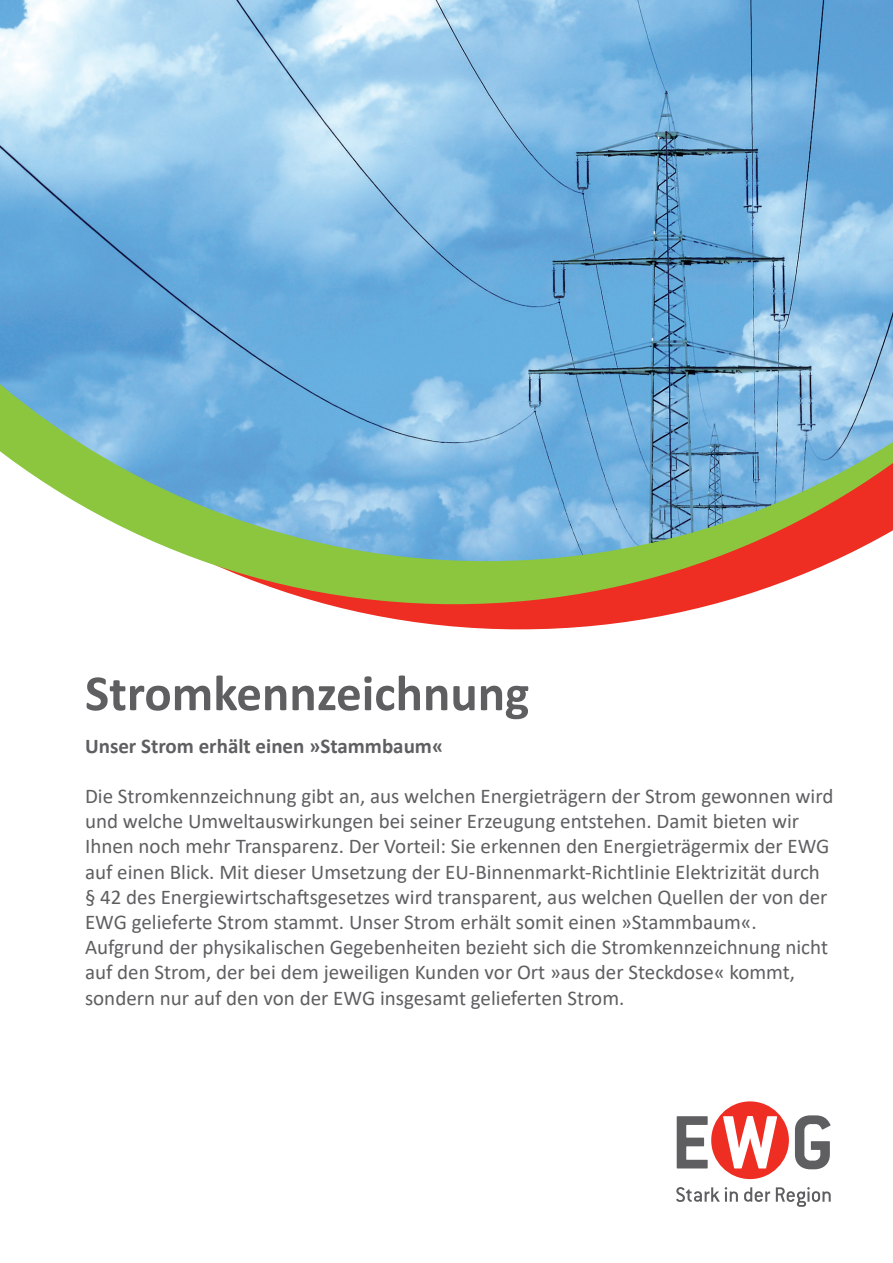
<style>
.page{position:relative;width:893px;height:1263px;background:#fff}
.page>*{position:absolute;margin:0;border:0;box-sizing:border-box;transform-origin:0 0}
.t1{font:700 51px "Calibri";color:#5f5f62}
.t2{font:21px/25.2px "Calibri";color:#5f5f62}
.t3{font:700 21px "Calibri";color:#5f5f62}
</style>
<div class="page">
<svg style="left:326px;top:604px;width:388px;height:25px;fill:#ee2e22"></svg>
<svg style="left:203px;top:561px;width:630px;height:43px;fill:#8bc63e"></svg>
<img style="left:0;top:0;width:893px;height:561px">
<div style="left:711px;top:1101px;width:78px;height:78px;background:#ee2e22;border-radius:50%"></div>
<svg style="left:677px;top:1116px;width:31px;height:52px"></svg>
<svg style="left:723px;top:1116px;width:54px;height:52px"></svg>
<svg style="left:795px;top:1115px;width:35px;height:54px"></svg>
<svg style="left:676px;top:1187px;width:62px;height:15px"></svg>
<svg style="left:744px;top:1187px;width:26px;height:15px"></svg>
<svg style="left:776px;top:1187px;width:55px;height:20px"></svg>
<h1 class="t1" style="left:85px;top:657px;width:446px">Stromkennzeichnung</h1>
<p class="t3" style="left:85px;top:731px;width:360px">Unser Strom erhält einen »Stammbaum«</p>
<p class="t2" style="left:85px;top:783px;width:750px">Die Stromkennzeichnung gibt an, aus welchen Energieträgern der Strom gewonnen wird und welche Umweltauswirkungen bei seiner Erzeugung entstehen. Damit bieten wir Ihnen noch mehr Transparenz. Der Vorteil: Sie erkennen den Energieträgermix der EWG auf einen Blick. Mit dieser Umsetzung der EU-Binnenmarkt-Richtlinie Elektrizität durch § 42 des Energiewirtschaftsgesetzes wird transparent, aus welchen Quellen der von der EWG gelieferte Strom stammt. Unser Strom erhält somit einen »Stammbaum«.<br>Aufgrund der physikalischen Gegebenheiten bezieht sich die Stromkennzeichnung nicht auf den Strom, der bei dem jeweiligen Kunden vor Ort »aus der Steckdose« kommt, sondern nur auf den von der EWG insgesamt gelieferten Strom.</p>
</div>
